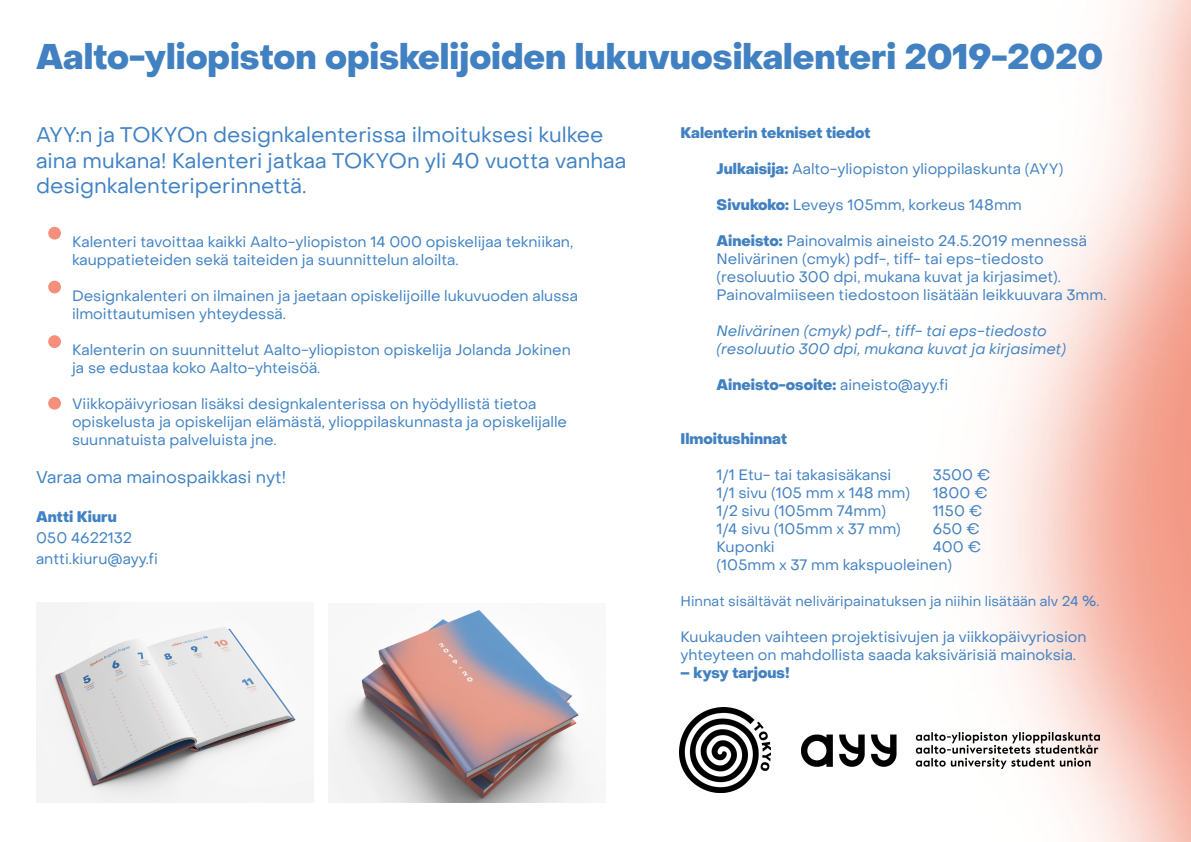
<style>
.page{position:relative;width:1191px;height:842px;background:#fff}
.page>*{position:absolute;margin:0;border:0;box-sizing:border-box;transform-origin:0 0}
.otsikko{font:800 35px "Object Sans";color:#4281c1}
.t1{font:21px/25.2px "Object Sans";color:#4082c4}
.t2{font:17px "Object Sans";color:#4082c4}
.t3{font:15px/18px "Object Sans";color:#4281c1}
.t4{font:15px/18px "Object Sans";color:#4082c4}
.t5{font:italic 15px "Object Sans";color:#4281c1}
.t6{font:800 15px "Object Sans";color:#4281c1}
.t7{font:800 15px "Object Sans";color:#4082c4}
.t8{font:14px "Object Sans";color:#4281c1}
.s1{font-weight:800}
.s2{font-weight:400}
</style>
<div class="page">
<img style="left:36px;top:603px;width:278px;height:200px">
<img style="left:725px;top:0;width:466px;height:842px">
<img style="left:328px;top:610px;width:264px;height:193px">
<img style="left:679px;top:708px;width:92px;height:85px">
<img style="left:801px;top:732px;width:299px;height:36px">
<div style="left:48px;top:227px;width:13px;height:13px;background:#f58f7b;border-radius:50%"></div>
<div style="left:48px;top:335px;width:13px;height:13px;background:#f58f7b;border-radius:50%"></div>
<div style="left:48px;top:397px;width:13px;height:13px;background:#f58f7b;border-radius:50%"></div>
<div style="left:48px;top:281px;width:13px;height:12px;background:#f58f7b;border-radius:50%"></div>
<p class="otsikko" style="left:36px;top:36px;width:1068px">Aalto-yliopiston opiskelijoiden lukuvuosikalenteri 2019-2020</p>
<p class="t1" style="left:36px;top:122px;width:592px">AYY:n ja TOKYOn designkalenterissa ilmoituksesi kulkee aina mukana! Kalenteri jatkaa TOKYOn yli 40 vuotta vanhaa designkalenteriperinnettä.</p>
<p class="t4" style="left:72px;top:233px;width:503px">Kalenteri tavoittaa kaikki Aalto-yliopiston 14 000 opiskelijaa tekniikan, kauppatieteiden sekä taiteiden ja suunnittelun aloilta.</p>
<p class="t4" style="left:72px;top:287px;width:507px">Designkalenteri on ilmainen ja jaetaan opiskelijoille lukuvuoden alussa ilmoittautumisen yhteydessä.</p>
<p class="t4" style="left:72px;top:341px;width:500px">Kalenterin on suunnittelut Aalto-yliopiston opiskelija Jolanda Jokinen ja se edustaa koko Aalto-yhteisöä.</p>
<p class="t4" style="left:72px;top:395px;width:496px">Viikkopäivyriosan lisäksi designkalenterissa on hyödyllistä tietoa opiskelusta ja opiskelijan elämästä, ylioppilaskunnasta ja opiskelijalle</p>
<p class="t4" style="left:72px;top:431px;width:206px">suunnatuista palveluista jne.</p>
<p class="t2" style="left:36px;top:467px;width:251px">Varaa oma mainospaikkasi nyt!</p>
<p class="t7" style="left:36px;top:508px;width:82px">Antti Kiuru</p>
<p class="t4" style="left:36px;top:529px;width:97px">050 4622132</p>
<p class="t4" style="left:36px;top:550px;width:123px">antti.kiuru@ayy.fi</p>
<p class="t6" style="left:680px;top:124px;width:191px">Kalenterin tekniset tiedot</p>
<p class="t3" style="left:716px;top:160px;width:348px"><span class="s1">Julkaisija:</span> Aalto-yliopiston ylioppilaskunta (AYY)</p>
<p class="t3" style="left:716px;top:196px;width:307px"><span class="s1">Sivukoko:</span> Leveys 105mm, korkeus 148mm</p>
<p class="t3" style="left:716px;top:232px;width:372px"><span class="s1">Aineisto:</span> Painovalmis aineisto 24.5.2019 mennessä<br>Nelivärinen (cmyk) pdf-, tiff- tai eps-tiedosto</p>
<p class="t3" style="left:716px;top:268px;width:346px">(resoluutio 300 dpi, mukana kuvat ja kirjasimet).</p>
<p class="t3" style="left:716px;top:286px;width:391px">Painovalmiiseen tiedostoon lisätään leikkuuvara 3mm.</p>
<p class="t5" style="left:716px;top:322px;width:332px">Nelivärinen (cmyk) pdf-, tiff- tai eps-tiedosto</p>
<p class="t5" style="left:716px;top:340px;width:351px">(resoluutio 300 dpi, mukana kuvat ja kirjasimet)</p>
<p class="t6" style="left:716px;top:376px;width:233px">Aineisto-osoite: <span class="s2">aineisto@ayy.fi</span></p>
<p class="t6" style="left:680px;top:430px;width:108px">Ilmoitushinnat</p>
<p class="t3" style="left:716px;top:466px;width:176px">1/1 Etu- tai takasisäkansi</p>
<p class="t3" style="left:932px;top:466px;width:59px">3500 €</p>
<p class="t3" style="left:716px;top:484px;width:195px">1/1 sivu (105 mm x 148 mm)</p>
<p class="t3" style="left:932px;top:484px;width:57px">1800 €</p>
<p class="t3" style="left:716px;top:502px;width:171px">1/2 sivu (105mm 74mm)</p>
<p class="t3" style="left:932px;top:502px;width:51px">1150 €</p>
<p class="t3" style="left:716px;top:520px;width:186px">1/4 sivu (105mm x 37 mm)</p>
<p class="t3" style="left:932px;top:520px;width:49px">650 €</p>
<p class="t3" style="left:716px;top:538px;width:60px">Kuponki</p>
<p class="t3" style="left:932px;top:538px;width:50px">400 €</p>
<p class="t3" style="left:716px;top:556px;width:237px">(105mm x 37 mm kakspuoleinen)</p>
<p class="t8" style="left:680px;top:593px;width:420px">Hinnat sisältävät neliväripainatuksen ja niihin lisätään alv 24 %.</p>
<p class="t3" style="left:680px;top:628px;width:407px">Kuukauden vaihteen projektisivujen ja viikkopäivyriosion yhteyteen on mahdollista saada kaksivärisiä mainoksia.</p>
<p class="t6" style="left:680px;top:664px;width:111px">– kysy tarjous!</p>
</div>
